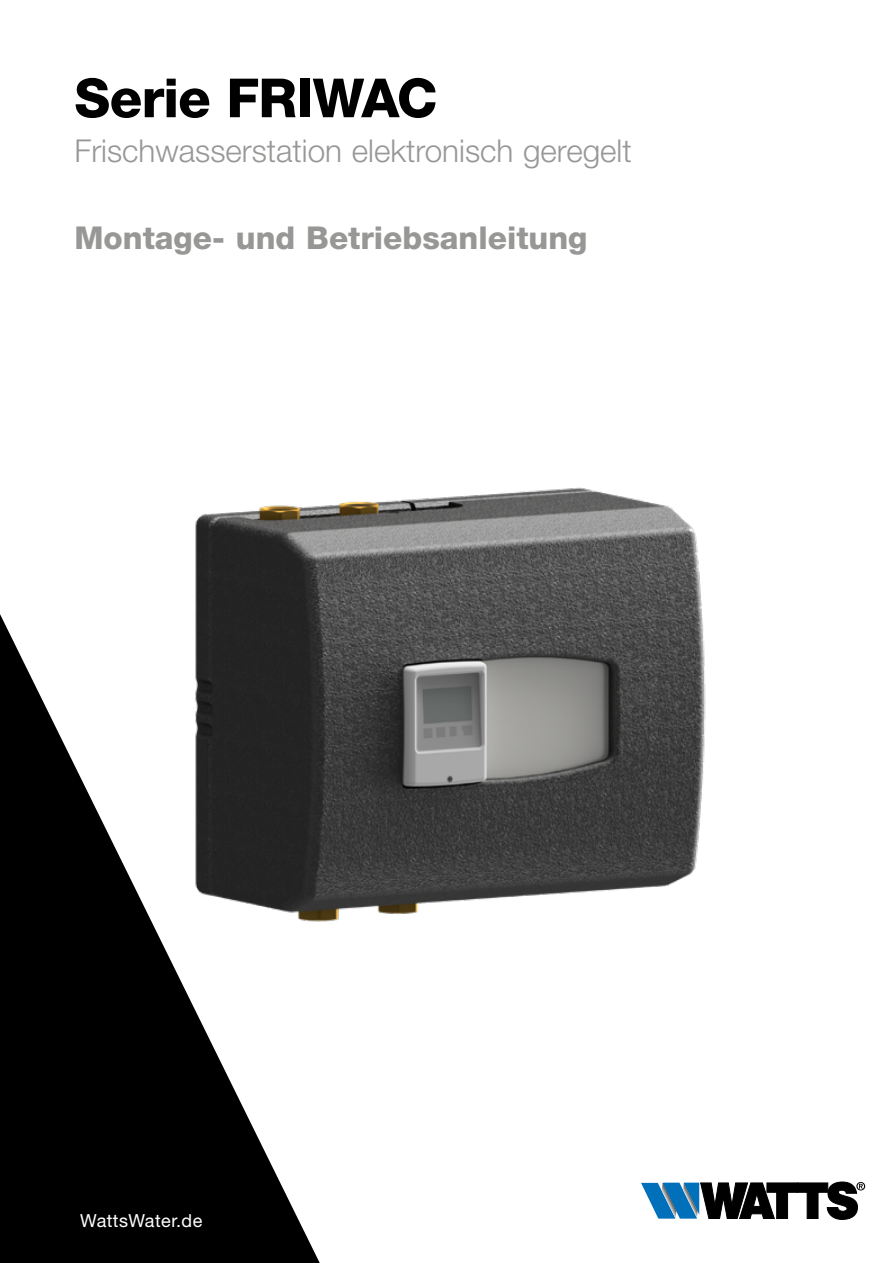
<style>
.page{position:relative;width:893px;height:1263px;background:#fff}
.page>*{position:absolute;margin:0;border:0;box-sizing:border-box;transform-origin:0 0}
.t1{font:800 54px "Helvetica Neue LT Std";letter-spacing:-.015em;color:#000}
.t2{font:300 31.5px "Helvetica Neue LT Std";color:#979796}
.t3{font:800 31.5px "Helvetica Neue LT Std";color:#979796}
.t4{font:18px "Helvetica Neue LT Std";letter-spacing:.025em;color:#fff}
</style>
<div class="page">
<svg style="left:641px;top:1182px;width:224px;height:37px"></svg>
<svg style="left:0;top:614px;width:320px;height:649px;fill:#000"></svg>
<img style="left:181px;top:487px;width:525px;height:482px">
<h1 class="t1" style="left:74px;top:66px;width:364px">Serie FRIWAC</h1>
<p class="t2" style="left:74px;top:131px;width:559px">Frischwasserstation elektronisch geregelt</p>
<p class="t3" style="left:74px;top:219px;width:515px">Montage- und Betriebsanleitung</p>
<p class="t4" style="left:80px;top:1210px;width:124px">WattsWater.de</p>
</div>
